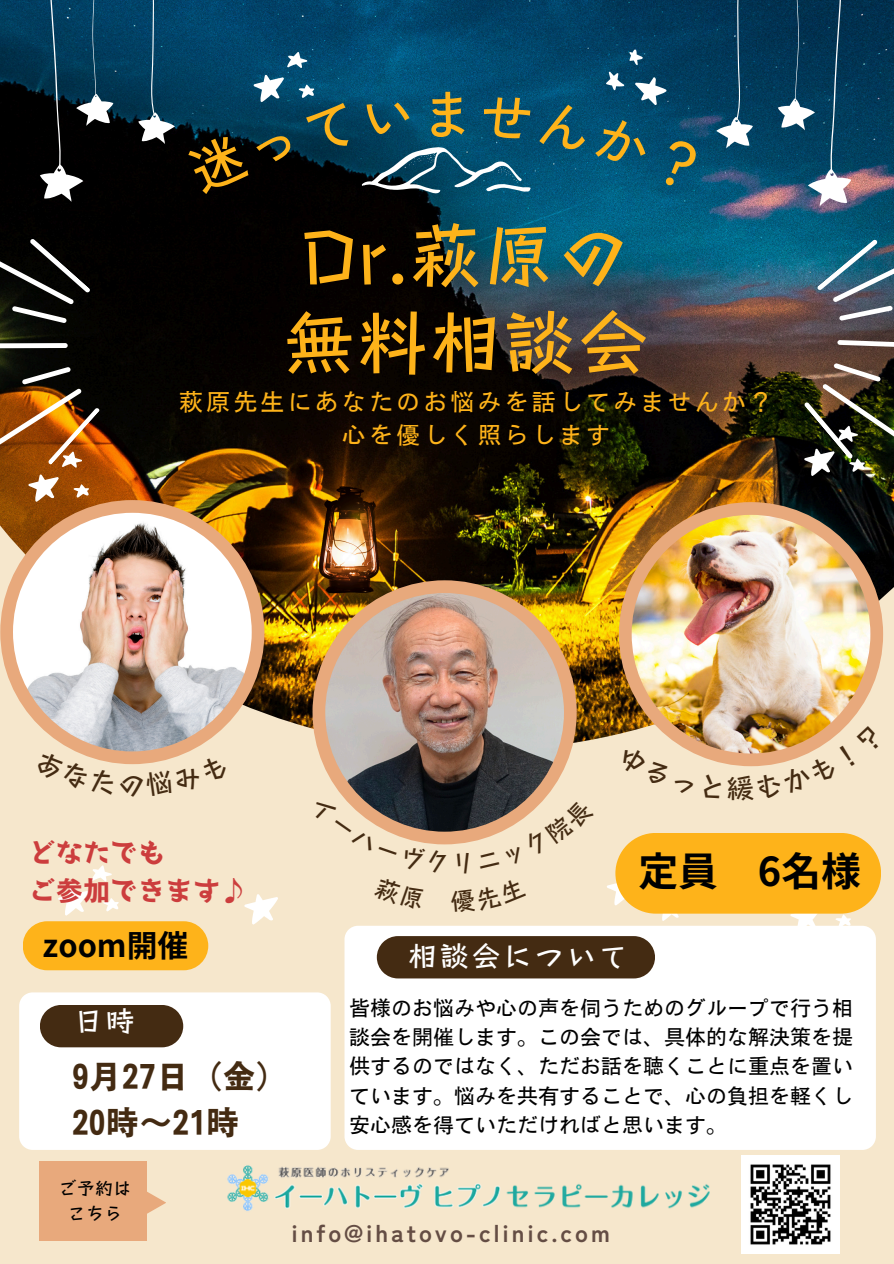
<style>
.page{position:relative;width:894px;height:1264px;background:#fff}
.page>*{position:absolute;margin:0;border:0;box-sizing:border-box;transform-origin:0 0}
.t1{font:73.5px/86.7px "Canva Stick Std B";color:#feb31a}
.t2{font:500 53.55px "Zen Kaku Gothic New";color:#feb31a}
.t3{font:700 39.75px "Noto Sans JP";color:#000}
.t4{font:33.3px/46.2px "Motoya Gothic Miyabi Std W6";color:#442b12}
.t5{font:700 30.75px "Noto Sans JP";color:#000}
.t6{font:29.85px "Canva Stick Std B";letter-spacing:.065em;color:#fff}
.t7{font:27.3px/38.2px "Motoya Gothic Miyabi Std W6";color:#cc3d3d}
.t8{font:24px/32.7px "Motoya Gothic Std W3";letter-spacing:.13em;color:#feb31a;text-align:center}
.t9{font:700 24px "Zen Kaku Gothic New";letter-spacing:.12em;color:#644d44}
.t10{font:21px/29.2px "Motoya Gothic Std W3";color:#000;text-align:justify}
.t11{font:18.3px/24.8px "Canva Stick Std B";color:#000;text-align:center}
</style>
<div class="page">
<div style="left:0;top:0;width:893px;height:1263px;background:#f6e7cc"></div>
<img style="left:0;top:0;width:893px;height:750px">
<svg style="left:716px;top:0;width:36px;height:148px;background:#21526f"></svg>
<svg style="left:777px;top:0;width:74px;height:206px;background:#24526e"></svg>
<svg style="left:138px;top:0;width:37px;height:144px;background:#20526d"></svg>
<svg style="left:40px;top:0;width:73px;height:202px;background:#1b3746"></svg>
<svg style="left:361px;top:146px;width:171px;height:51px;background:#2a5f76"></svg>
<img style="left:751px;top:219px;width:142px;height:258px">
<svg style="left:0;top:217px;width:156px;height:285px;background:#402913"></svg>
<div style="left:19px;top:992px;width:311px;height:157px;background:#fff"></div>
<svg style="left:40px;top:1004px;width:143px;height:43px;background:#533c25"></svg>
<div style="left:40px;top:1160px;width:107px;height:80px;background:#e8a97c"></div>
<svg style="left:147px;top:1192px;width:19px;height:22px"></svg>
<svg style="left:58px;top:865px;width:61px;height:50px"></svg>
<svg style="left:244px;top:894px;width:34px;height:30px"></svg>
<div style="left:23px;top:921px;width:185px;height:49px;background:#feb31a;border-radius:24px"></div>
<div style="left:344px;top:978px;width:531px;height:171px;background:#fff"></div>
<img style="left:227px;top:1165px;width:483px;height:46px">
<div style="left:618px;top:502px;width:264px;height:264px;background:#e8a97c;border-radius:50%"></div>
<img style="left:631px;top:515px;width:239px;height:238px;border-radius:50%">
<img style="left:244px;top:463px;width:222px;height:147px">
<div style="left:312px;top:580px;width:264px;height:264px;background:#e8a97c;border-radius:50%"></div>
<img style="left:325px;top:593px;width:239px;height:238px;border-radius:50%">
<div style="left:0;top:500px;width:264px;height:264px;background:#e8a97c;border-radius:50%"></div>
<img style="left:13px;top:513px;width:239px;height:238px;border-radius:50%">
<img style="left:741px;top:1155px;width:98px;height:98px">
<svg style="left:73px;top:750px;width:119px;height:15px"></svg>
<svg style="left:309px;top:725px;width:573px;height:253px"></svg>
<svg style="left:185px;top:52px;width:168px;height:143px;background:#083045"></svg>
<svg style="left:366px;top:100px;width:45px;height:35px;background:#01486a"></svg>
<svg style="left:481px;top:94px;width:50px;height:46px;background:#014d71"></svg>
<svg style="left:538px;top:45px;width:161px;height:145px;background:#085174"></svg>
<h2 class="t2" style="left:420px;top:73px;width:55px">ま</h2>
<h1 class="t1" style="left:282px;top:211px;width:369px">Dr.萩原の無料相談会</h1>
<p class="t8" style="left:179px;top:386px;width:595px">萩原先生にあなたのお悩みを話してみませんか？心を優しく照らします</p>
<h3 class="t7" style="left:28px;top:833px;width:220px">どなたでも<br>ご参加できます♪</h3>
<h3 class="t3" style="left:638px;top:840px;width:224px">定員 6名様</h3>
<h3 class="t5" style="left:43px;top:921px;width:147px">zoom開催</h3>
<h3 class="t6" style="left:407px;top:940px;width:221px">相談会について</h3>
<h3 class="t6" style="left:73px;top:1006px;width:63px">日時</h3>
<h3 class="t4" style="left:72px;top:1053px;width:218px">9月 27日（金）<br>20時～21時</h3>
<p class="t11" style="left:58px;top:1175px;width:75px">ご予約はこちら</p>
<p class="t10" style="left:349px;top:993px;width:505px">皆様のお悩みや心の声を伺うためのグループで行う相談会を開催します。この会では、具体的な解決策を提供するのではなく、ただお話を聴くことに重点を置いています。悩みを共有することで、心の負担を軽くし安心感を得ていただければと思います。</p>
<p class="t9" style="left:291px;top:1214px;width:320px">info@ihatovo-clinic.com</p>
</div>
